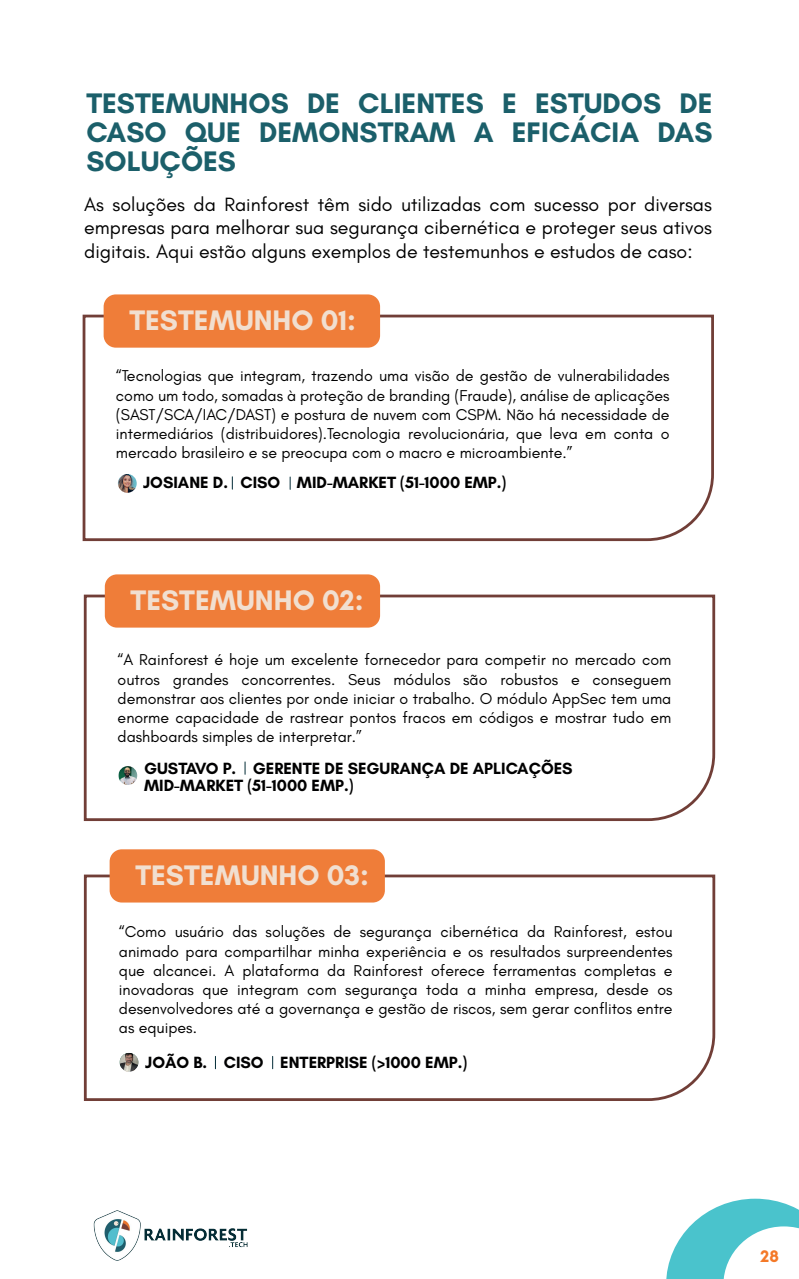
<style>
.page{position:relative;width:799px;height:1279px;background:#fff}
.page>*{position:absolute;margin:0;border:0;box-sizing:border-box;transform-origin:0 0}
.t1{font:700 28.8px/28.8px "Glacial Indifference";color:#1b5f6a;text-align:justify}
.t2{font:700 28.8px "Glacial Indifference";color:#f1dfd0}
.t3{font:19.6px/23.5px "Glacial Indifference";color:#000001;text-align:justify}
.t4{font:700 17.08px "Glacial Indifference";color:#f47928}
.t5{font:700 16.56px/16.6px "Glacial Indifference";color:#000001}
.t6{font:16px/19.2px "Glacial Indifference";color:#000001;text-align:justify}
</style>
<div class="page">
<svg style="left:666px;top:1199px;width:133px;height:80px"></svg>
<svg style="left:82px;top:313px;width:632px;height:229px"></svg>
<div style="left:104px;top:294px;width:276px;height:54px;background:#ef7d39;border-radius:12px"></div>
<svg style="left:83px;top:593px;width:633px;height:228px"></svg>
<div style="left:105px;top:574px;width:275px;height:54px;background:#ef7d39;border-radius:12px"></div>
<svg style="left:83px;top:873px;width:633px;height:228px"></svg>
<svg style="left:232px;top:477px;width:1px;height:12px"></svg>
<svg style="left:290px;top:477px;width:1px;height:12px"></svg>
<img style="left:118px;top:474px;width:19px;height:19px;border-radius:9px">
<img style="left:118px;top:766px;width:19px;height:19px;border-radius:9px">
<div style="left:110px;top:849px;width:275px;height:53px;background:#ef7d39;border-radius:12px"></div>
<svg style="left:215px;top:1056px;width:1px;height:13px"></svg>
<svg style="left:272px;top:1056px;width:1px;height:13px"></svg>
<img style="left:120px;top:1053px;width:18px;height:19px;border-radius:9px">
<svg style="left:245px;top:762px;width:1px;height:12px"></svg>
<img style="left:93px;top:1210px;width:155px;height:51px">
<h1 class="t1" style="left:86px;top:89px;width:627px">TESTEMUNHOS DE CLIENTES E ESTUDOS DE CASO QUE DEMONSTRAM A EFICÁCIA DAS SOLUÇÕES</h1>
<p class="t3" style="left:84px;top:193px;width:629px">As soluções da Rainforest têm sido utilizadas com sucesso por diversas empresas para melhorar sua segurança cibernética e proteger seus ativos digitais. Aqui estão alguns exemplos de testemunhos e estudos de caso:</p>
<h1 class="t2" style="left:129px;top:302px;width:228px">TESTEMUNHO 01:</h1>
<p class="t6" style="left:116px;top:367px;width:555px">“Tecnologias que integram, trazendo uma visão de gestão de vulnerabilidades como um todo, somadas à proteção de branding (Fraude), análise de aplicações (SAST/SCA/IAC/DAST) e postura de nuvem com CSPM. Não há necessidade de intermediários (distribuidores).Tecnologia revolucionária, que leva em conta o mercado brasileiro e se preocupa com o macro e microambiente.”</p>
<p class="t5" style="left:143px;top:474px;width:365px">JOSIANE D. CISO MID-MARKET (51-1000 EMP.)</p>
<h1 class="t2" style="left:131px;top:582px;width:234px">TESTEMUNHO 02:</h1>
<p class="t6" style="left:118px;top:651px;width:555px">“A Rainforest é hoje um excelente fornecedor para competir no mercado com outros grandes concorrentes. Seus módulos são robustos e conseguem demonstrar aos clientes por onde iniciar o trabalho. O módulo AppSec tem uma enorme capacidade de rastrear pontos fracos em códigos e mostrar tudo em dashboards simples de interpretar.”</p>
<p class="t5" style="left:144px;top:760px;width:430px">GUSTAVO P. GERENTE DE SEGURANÇA DE APLICAÇÕES<br>MID-MARKET (51-1000 EMP.)</p>
<h1 class="t2" style="left:135px;top:857px;width:235px">TESTEMUNHO 03:</h1>
<p class="t6" style="left:119px;top:922px;width:555px">“Como usuário das soluções de segurança cibernética da Rainforest, estou animado para compartilhar minha experiência e os resultados surpreendentes que alcancei. A plataforma da Rainforest oferece ferramentas completas e inovadoras que integram com segurança toda a minha empresa, desde os desenvolvedores até a governança e gestão de riscos, sem gerar conflitos entre as equipes.</p>
<p class="t5" style="left:145px;top:1054px;width:323px">JOÃO B. CISO ENTERPRISE (&gt;1000 EMP.)</p>
<p class="t4" style="left:760px;top:1245px;width:20px">28</p>
</div>
